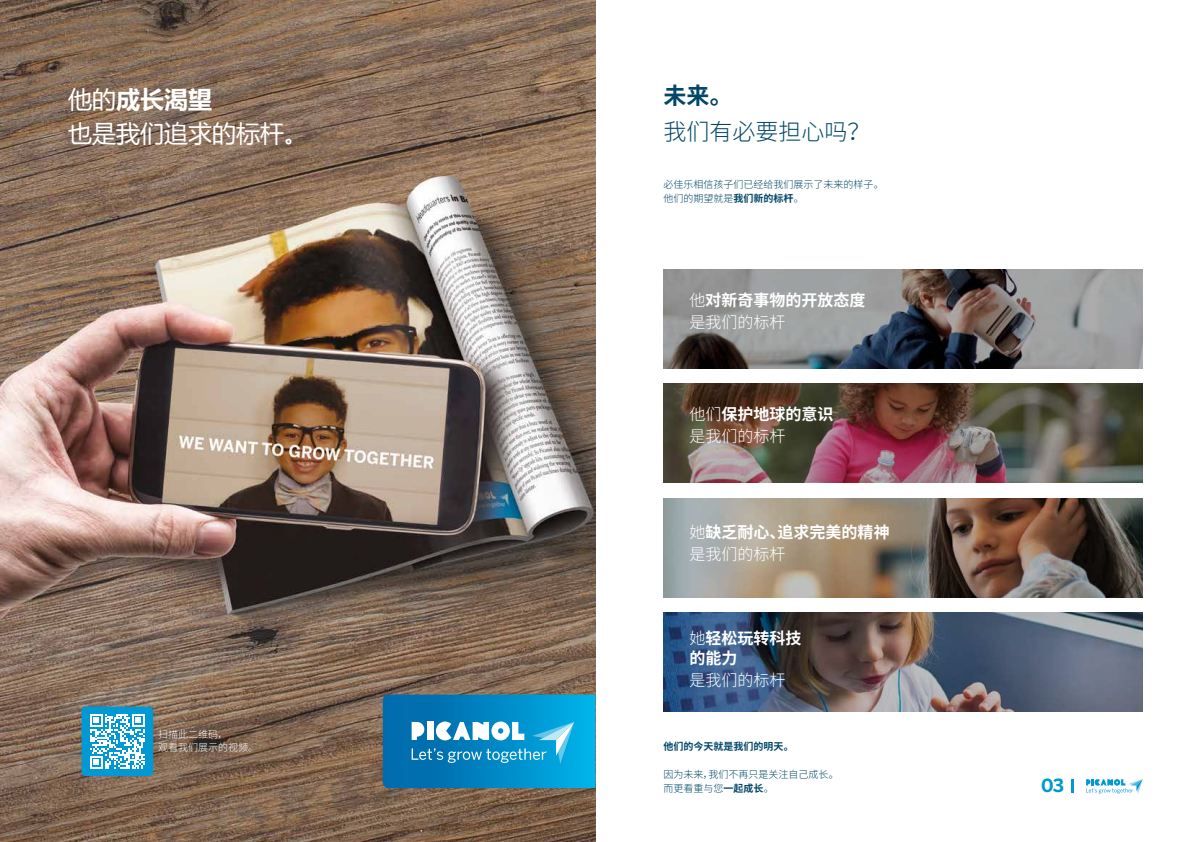
<style>
.page{position:relative;width:1191px;height:842px;background:#fff}
.page>*{position:absolute;margin:0;border:0;box-sizing:border-box;transform-origin:0 0}
.t1{font:24px/34px "Microsoft Ya Hei";color:#fff}
.t2{font:300 23px "Source Han Sans CN";color:#004768}
.t3{font:700 23px "Source Han Sans CN";color:#004768}
.t4{font:700 18px "Benton Sans";color:#0099d4}
.t5{font:700 16px/22px "Source Han Sans CN";color:#fff}
.t6{font:300 16px/22px "Source Han Sans CN";color:#fff}
.t7{font:300 10px/14px "Source Han Sans CN";color:#004768}
.t8{font:300 10px/13px "Source Han Sans CN";color:#fff}
.t9{font:700 10px "Source Han Sans CN";color:#004768}
.s1{font-weight:700}
.s2{font-weight:300}
</style>
<div class="page">
<img style="left:0;top:0;width:595px;height:842px">
<div style="left:82px;top:707px;width:71px;height:69px;background:#0099d4;border-radius:4px"></div>
<svg style="left:90px;top:714px;width:55px;height:55px"></svg>
<svg style="left:383px;top:694px;width:212px;height:94px;background:#1b94ca"></svg>
<svg style="left:663px;top:269px;width:479px;height:100px;background:#7a7a7c"></svg>
<img style="left:663px;top:383px;width:479px;height:100px">
<img style="left:663px;top:498px;width:479px;height:99px">
<img style="left:663px;top:612px;width:479px;height:99px">
<svg style="left:1086px;top:779px;width:56px;height:15px"></svg>
<svg style="left:1071px;top:779px;width:2px;height:13px"></svg>
<h1 class="t1" style="left:68px;top:82px;width:241px">他的<span class="s1">成长渴望<br></span>也是我们追求的标杆。</h1>
<p class="t8" style="left:158px;top:727px;width:102px">扫描此二维码，<br>观看我们展示的视频。</p>
<h2 class="t3" style="left:663px;top:83px;width:71px">未来。</h2>
<h2 class="t2" style="left:663px;top:119px;width:208px">我们有必要担心吗？</h2>
<p class="t7" style="left:663px;top:178px;width:222px">必佳乐相信孩子们已经给我们展示了未来的样子。他们的期望就是<span class="s1">我们新的标杆</span>。</p>
<h3 class="t5" style="left:689px;top:290px;width:177px"><span class="s2">他</span>对新奇事物的开放态度<span class="s2">是我们的标杆</span></h3>
<h3 class="t6" style="left:689px;top:404px;width:145px">他们<span class="s1">保护地球的意识</span>是我们的标杆</h3>
<h3 class="t5" style="left:689px;top:522px;width:201px"><span class="s2">她</span>缺乏耐心、追求完美的精神<span class="s2">是我们的标杆</span></h3>
<h3 class="t5" style="left:689px;top:629px;width:113px;line-height:20px"><span class="s2">她</span>轻松玩转科技的能力</h3>
<h3 class="t6" style="left:689px;top:670px;width:97px">是我们的标杆</h3>
<p class="t9" style="left:663px;top:741px;width:132px">他们的今天就是我们的明天。</p>
<p class="t7" style="left:663px;top:768px;width:177px">因为未来，我们不再只是关注自己成长。而更看重与您<span class="s1">一起成长</span>。</p>
<h3 class="t4" style="left:1041px;top:775px;width:24px">03</h3>
</div>
